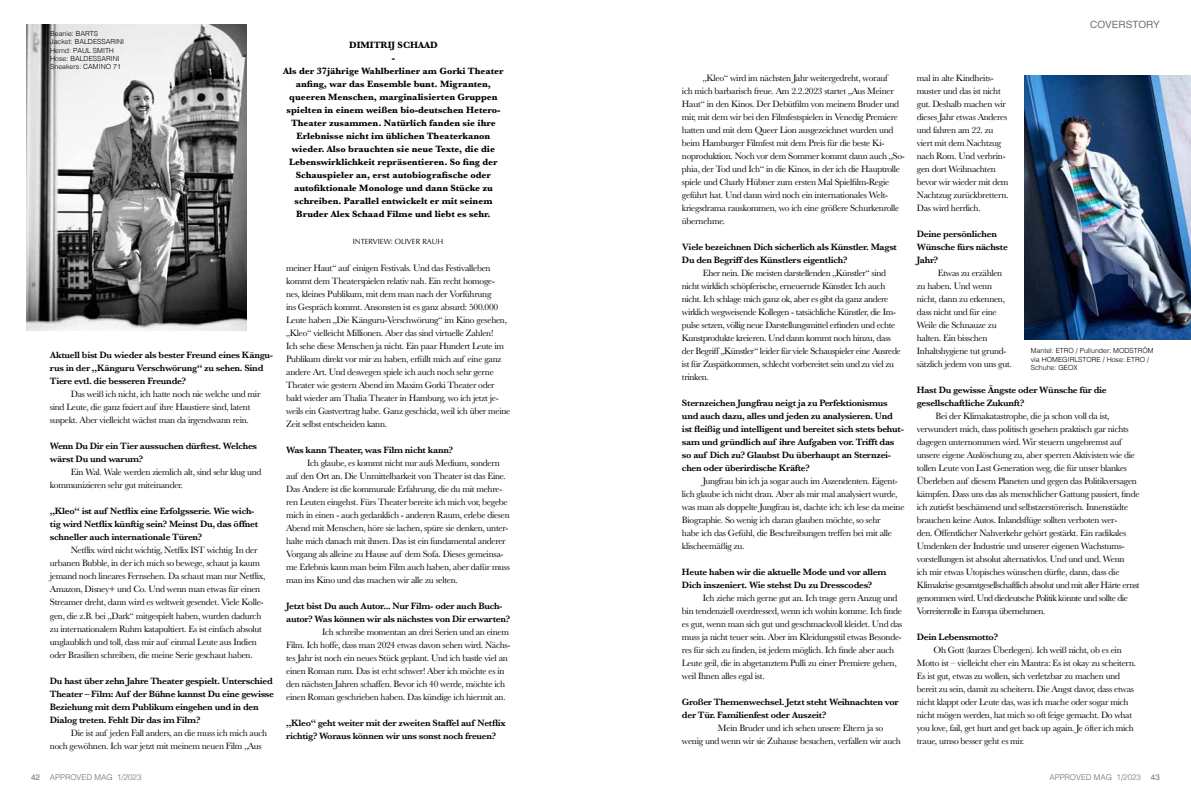
<style>
.page{position:relative;width:1191px;height:794px;background:#fff}
.page>*{position:absolute;margin:0;border:0;box-sizing:border-box;transform-origin:0 0}
.t1{font:10px "Helvetica";color:#706f6f}
.t2{font:9.5px/13px "Baskerville";letter-spacing:-.03em;color:#000}
.t3{font:600 9.5px/13px "Baskerville";letter-spacing:-.03em;color:#000}
.t4{font:700 9.5px/13px "Baskerville";color:#000;text-align:center}
.t5{font:300 8px "Helvetica";color:#706f6f}
.t6{font:7.5px "Optima";color:#000}
.t7{font:300 7px/8.4px "Helvetica";color:#000}
.s1{font-weight:400}
</style>
<div class="page">
<img style="left:26px;top:24px;width:221px;height:306px">
<img style="left:1024px;top:75px;width:167px;height:264px">
<p class="t7" style="left:50px;top:30px;width:75px">Beanie: BARTS<br>Jacket: BALDESSARINI<br>Hemd: PAUL SMITH<br>Hose: BALDESSARINI<br>Sneakers: CAMINO 71</p>
<p class="t3" style="left:50px;top:349px;width:225px">Aktuell bist Du wieder als bester Freund eines Kängu&shy;rus in der „Känguru Verschwörung“ zu sehen. Sind<br>Tiere evtl. die besseren Freunde?</p>
<p class="t2" style="left:50px;top:388px;width:212px;text-indent:21px">Das weiß ich nicht, ich hatte noch nie welche und mir sind Leute, die ganz fixiert auf ihre Haustiere sind, latent suspekt. Aber vielleicht wächst man da irgendwann rein.</p>
<p class="t3" style="left:50px;top:440px;width:209px">Wenn Du Dir ein Tier aussuchen dürftest. Welches wärst Du und warum?</p>
<p class="t2" style="left:50px;top:466px;width:213px;text-indent:21px">Ein Wal. Wale werden ziemlich alt, sind sehr klug und kommunizieren sehr gut miteinander.</p>
<p class="t3" style="left:50px;top:505px;width:210px">„Kleo“ ist auf Netflix eine Erfolgsserie. Wie wich&shy;tig wird Netflix künftig sein? Meinst Du, das öffnet schneller auch internationale Türen?</p>
<p class="t2" style="left:50px;top:544px;width:217px;text-indent:21px">Netflix wird nicht wichtig, Netflix IST wichtig. In der urbanen Bubble, in der ich mich so bewege, schaut ja kaum jemand noch lineares Fernsehen. Da schaut man nur Netflix, Amazon, Disney+ und Co. Und wenn man etwas für einen Streamer dreht, dann wird es weltweit gesendet. Viele Kolle&shy;gen, die z.B. bei „Dark“ mitgespielt haben, wurden dadurch zu internationalem Ruhm katapultiert. Es ist einfach absolut unglaublich und toll, dass mir auf einmal Leute aus Indien oder Brasilien schreiben, die meine Serie geschaut haben.</p>
<p class="t3" style="left:50px;top:674px;width:226px">Du hast über zehn Jahre Theater gespielt. Unterschied Theater – Film: Auf der Bühne kannst Du eine gewisse Beziehung mit dem Publikum eingehen und in den Dialog treten. Fehlt Dir das im Film?</p>
<p class="t2" style="left:50px;top:726px;width:219px;text-indent:21px">Die ist auf jeden Fall anders, an die muss ich mich auch noch gewöhnen. Ich war jetzt mit meinem neuen Film „Aus</p>
<p class="t4" style="left:283px;top:39px;width:222px">DIMITRIJ SCHAAD<br>-<br>Als der 37jährige Wahlberliner am Gorki Theater anfing, war das Ensemble bunt. Migranten, queeren Menschen, marginalisierten Gruppen spielten in einem weißen bio-deutschen Hetero-Theater zusammen. Natürlich fanden sie ihre Erlebnisse nicht im üblichen Theaterkanon wieder. Also brauchten sie neue Texte, die die Lebenswirklichkeit repräsentieren. So fing der Schauspieler an, erst autobiografische oder autofiktionale Monologe und dann Stücke zu schreiben. Parallel entwickelt er mit seinem Bruder Alex Schaad Filme und liebt es sehr.</p>
<p class="t6" style="left:353px;top:237px;width:92px">INTERVIEW: OLIVER RAUH</p>
<p class="t2" style="left:286px;top:262px;width:226px">meiner Haut“ auf einigen Festivals. Und das Festivalleben kommt dem Theaterspielen relativ nah. Ein recht homoge&shy;nes, kleines Publikum, mit dem man nach der Vorführung<br>ins Gespräch kommt. Ansonsten ist es ganz absurd: 500.000<br>Leute haben „Die Känguru-Verschwörung“ im Kino gesehen, „Kleo“ vielleicht Millionen. Aber das sind virtuelle Zahlen!<br>Ich sehe diese Menschen ja nicht. Ein paar Hundert Leute im Publikum direkt vor mir zu haben, erfüllt mich auf eine ganz andere Art. Und deswegen spiele ich auch noch sehr gerne Theater wie gestern Abend im Maxim Gorki Theater oder bald wieder am Thalia Theater in Hamburg, wo ich jetzt je&shy;weils ein Gastvertrag habe. Ganz geschickt, weil ich über meine Zeit selbst entscheiden kann.</p>
<p class="t3" style="left:286px;top:444px;width:168px">Was kann Theater, was Film nicht kann?</p>
<p class="t2" style="left:286px;top:457px;width:225px;text-indent:21px">Ich glaube, es kommt nicht nur aufs Medium, sondern auf den Ort an. Die Unmittelbarkeit von Theater ist das Eine.<br>Das Andere ist die kommunale Erfahrung, die du mit mehre&shy;ren Leuten eingehst. Fürs Theater bereite ich mich vor, begebe mich in einen - auch gedanklich - anderen Raum, erlebe diesen Abend mit Menschen, höre sie lachen, spüre sie denken, unter&shy;halte mich danach mit ihnen. Das ist ein fundamental anderer Vorgang als alleine zu Hause auf dem Sofa. Dieses gemeinsa&shy;me Erlebnis kann man beim Film auch haben, aber dafür muss man ins Kino und das machen wir alle zu selten.</p>
<p class="t3" style="left:286px;top:600px;width:225px">Jetzt bist Du auch Autor... Nur Film- oder auch Buch&shy;autor? Was können wir als nächstes von Dir erwarten?</p>
<p class="t2" style="left:286px;top:626px;width:226px;text-indent:36px">Ich schreibe momentan an drei Serien und an einem Film. Ich hoffe, dass man 2024 etwas davon sehen wird. Nächs&shy;tes Jahr ist noch ein neues Stück geplant. Und ich bastle viel an einen Roman rum. Das ist echt schwer! Aber ich möchte es in den nächsten Jahren schaffen. Bevor ich 40 werde, möchte ich einen Roman geschrieben haben. Das kündige ich hiermit an.</p>
<p class="t3" style="left:286px;top:717px;width:221px">„Kleo“ geht weiter mit der zweiten Staffel auf Netflix richtig? Woraus können wir uns sonst noch freuen?</p>
<p class="t1" style="left:1090px;top:20px;width:71px">COVERSTORY</p>
<p class="t2" style="left:682px;top:71px;width:224px;text-indent:21px">„Kleo“ wird im nächsten Jahr weitergedreht, worauf<br>ich mich barbarisch freue. Am 2.2.2023 startet „Aus Meiner Haut“ in den Kinos. Der Debütfilm von meinem Bruder und mir, mit dem wir bei den Filmfestspielen in Venedig Premiere hatten und mit dem Queer Lion ausgezeichnet wurden und beim Hamburger Filmfest mit dem Preis für die beste Ki&shy;noproduktion. Noch vor dem Sommer kommt dann auch „So&shy;phia, der Tod und Ich“ in die Kinos, in der ich die Hauptrolle spiele und Charly Hübner zum ersten Mal Spielfilm-Regie geführt hat. Und dann wird noch ein internationales Welt&shy;kriegsdrama rauskommen, wo ich eine größere Schurkenrolle übernehme.</p>
<p class="t3" style="left:682px;top:240px;width:217px">Viele bezeichnen Dich sicherlich als Künstler. Magst<br>Du den Begriff des Künstlers eigentlich?</p>
<p class="t2" style="left:682px;top:266px;width:220px;text-indent:21px">Eher nein. Die meisten darstellenden „Künstler“ sind nicht wirklich schöpferische, erneuernde Künstler. Ich auch nicht. Ich schlage mich ganz ok, aber es gibt da ganz andere wirklich wegweisende Kollegen - tatsächliche Künstler, die Im&shy;pulse setzen, völlig neue Darstellungsmittel erfinden und echte Kunstprodukte kreieren. Und dann kommt noch hinzu, dass der Begriff „Künstler“ leider für viele Schauspieler eine Ausrede ist für Zuspätkommen, schlecht vorbereitet sein und zu viel zu trinken.</p>
<p class="t3" style="left:682px;top:396px;width:223px">Sternzeichen Jungfrau neigt ja zu Perfektionismus und auch dazu, alles und jeden zu analysieren. Und ist fleißig und intelligent und bereitet sich stets behut&shy;sam und gründlich auf ihre Aufgaben vor. Trifft das so auf Dich zu? Glaubst Du überhaupt an Sternzei&shy;chen oder überirdische Kräfte?</p>
<p class="t2" style="left:682px;top:474px;width:224px;text-indent:21px">Jungfrau bin ich ja sogar auch im Aszendenten. Eigent&shy;lich glaube ich nicht dran. Aber als mir mal analysiert wurde, was man als doppelte Jungfrau ist, dachte ich: ich lese da meine Biographie. So wenig ich daran glauben möchte, so sehr<br>habe ich das Gefühl, die Beschreibungen treffen bei mit alle klischeemäßig zu.</p>
<p class="t3" style="left:682px;top:565px;width:206px">Heute haben wir die aktuelle Mode und vor allem<br>Dich inszeniert. Wie stehst Du zu Dresscodes?</p>
<p class="t2" style="left:682px;top:591px;width:222px;text-indent:21px">Ich ziehe mich gerne gut an. Ich trage gern Anzug und bin tendenziell overdressed, wenn ich wohin komme. Ich finde es gut, wenn man sich gut und geschmackvoll kleidet. Und das muss ja nicht teuer sein. Aber im Kleidungsstil etwas Besonde&shy;res für sich zu finden, ist jedem möglich. Ich finde aber auch Leute geil, die in abgetanztem Pulli zu einer Premiere gehen, weil Ihnen alles egal ist.</p>
<p class="t3" style="left:682px;top:695px;width:218px">Großer Themenwechsel. Jetzt steht Weihnachten vor der Tür. Familienfest oder Auszeit?</p>
<p class="t2" style="left:682px;top:721px;width:220px;text-indent:36px">Mein Bruder und ich sehen unsere Eltern ja so wenig und wenn wir sie Zuhause besuchen, verfallen wir auch</p>
<p class="t2" style="left:916px;top:71px;width:93px">mal in alte Kindheits&shy;muster und das ist nicht gut. Deshalb machen wir dieses Jahr etwas Anderes und fahren am 22. zu viert mit dem Nachtzug nach Rom. Und verbrin&shy;gen dort Weihnachten bevor wir wieder mit dem<br>Nachtzug zurückbrettern.<br>Das wird herrlich.</p>
<p class="t3" style="left:916px;top:227px;width:93px">Deine persönlichen<br>Wünsche fürs nächste<br>Jahr?</p>
<p class="t2" style="left:916px;top:266px;width:97px;text-indent:21px">Etwas zu erzählen zu haben. Und wenn nicht, dann zu erkennen, dass nicht und für eine<br>Weile die Schnauze zu halten. Ein bisschen<br>Inhaltshygiene tut grund&shy;sätzlich jedem von uns gut.</p>
<p class="t3" style="left:916px;top:383px;width:191px">Hast Du gewisse Ängste oder Wünsche für die gesellschaftliche Zukunft?</p>
<p class="t2" style="left:916px;top:409px;width:224px;text-indent:19px">Bei der Klimakatastrophe, die ja schon voll da ist, verwundert mich, dass politisch gesehen praktisch gar nichts dagegen unternommen wird. Wir steuern ungebremst auf unsere eigene Auslöschung zu, aber sperren Aktivisten wie die tollen Leute von Last Generation weg, die für unser blankes Überleben auf diesem Planeten und gegen das Politikversagen kämpfen. Dass uns das als menschlicher Gattung passiert, finde ich zutiefst beschämend und selbstzerstörerisch. Innenstädte brauchen keine Autos. Inlandsflüge sollten verboten wer-<br>den. Öffentlicher Nahverkehr gehört gestärkt. Ein radikales Umdenken der Industrie und unserer eigenen Wachstums&shy;vorstellungen ist absolut alternativlos. Und und und. Wenn<br>ich mir etwas Utopisches wünschen dürfte, dann, dass die Klimakrise gesamtgesellschaftlich absolut und mit aller Härte ernst genommen wird. Und diedeutsche Politik könnte und sollte die Vorreiterrolle in Europa übernehmen.</p>
<p class="t3" style="left:916px;top:630px;width:83px">Dein Lebensmotto?</p>
<p class="t2" style="left:916px;top:643px;width:221px;text-indent:17px">Oh Gott (kurzes Überlegen). Ich weiß nicht, ob es ein Motto ist – vielleicht eher ein Mantra: Es ist okay zu scheitern.<br>Es ist gut, etwas zu wollen, sich verletzbar zu machen und bereit zu sein, damit zu scheitern. Die Angst davor, dass etwas nicht klappt oder Leute das, was ich mache oder sogar mich nicht mögen werden, hat mich so oft feige gemacht. Do what you love, fail, get hurt and get back up again. Je öfter ich mich traue, umso besser geht es mir.</p>
<p class="t7" style="left:1030px;top:347px;width:124px">Mantel: ETRO / Pullunder: MODSTRÖM via HOMEGIRLSTORE / Hose: ETRO /<br>Schuhe: GEOX</p>
<p class="t5" style="left:31px;top:774px;width:112px"><span class="s1">42</span> APPROVED MAG 1/2023</p>
<p class="t5" style="left:1049px;top:774px;width:112px">APPROVED MAG 1/2023 <span class="s1">43</span></p>
</div>
